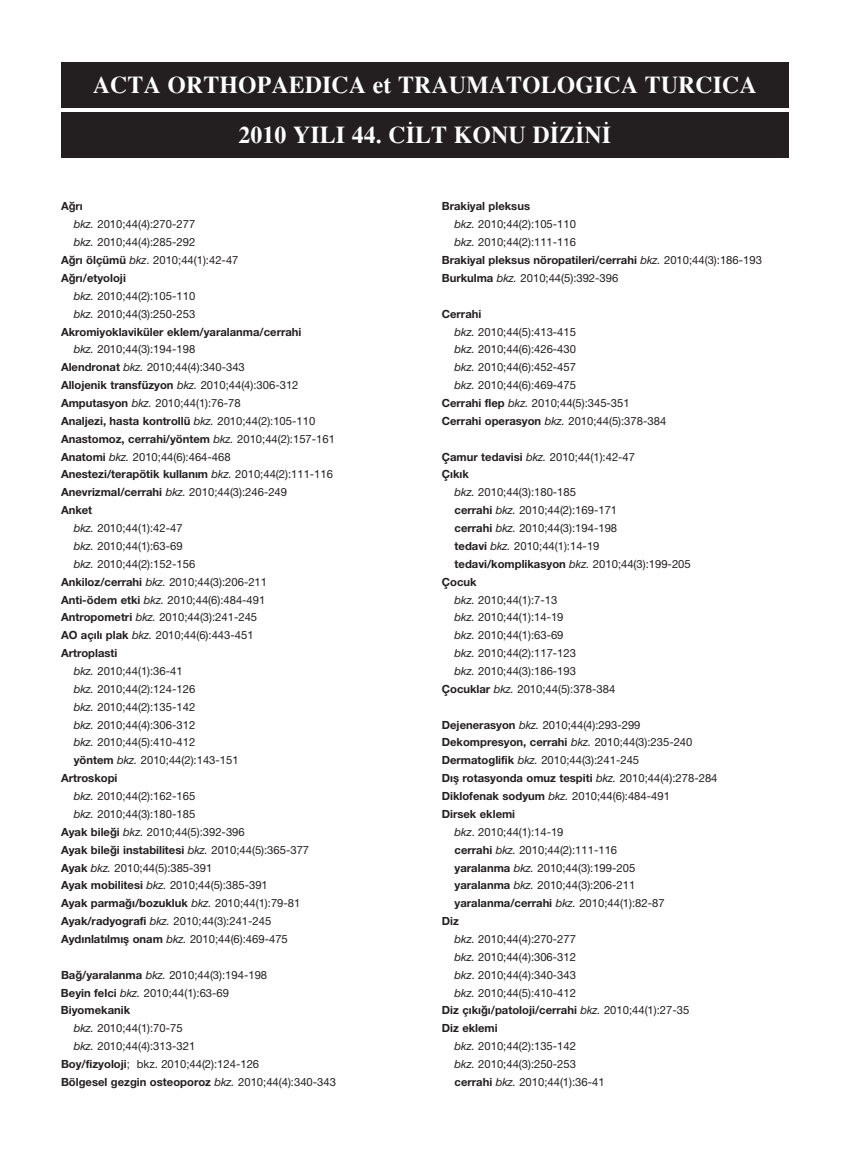
<style>
.page{position:relative;width:851px;height:1149px;background:#fff}
.page>*{position:absolute;margin:0;border:0;box-sizing:border-box;transform-origin:0 0}
.t1{font:700 24px/49.8px "Times";color:#fff;text-align:center}
.t2{font:11.25px/17.9px "Helvetica T";color:#231f20}
.t3{font:11.25px/17.9px "Helvetica T Bold";color:#231f20}
.s1{font-family:"Helvetica T Italic"}
.s2{font-family:"Helvetica T Bold"}
.s3{font-family:"Helvetica T"}
</style>
<div class="page">
<div style="left:61px;top:62px;width:727px;height:46px;background:#231f20"></div>
<div style="left:61px;top:112px;width:727px;height:46px;background:#231f20"></div>
<h1 class="t1" style="left:93px;top:63px;width:665px">ACTA ORTHOPAEDICA et TRAUMATOLOGICA TURCICA<br>2010 YILI 44. C‹LT KONU D‹Z‹N‹</h1>
<p class="t3" style="left:61px;top:198px;width:23px">A¤r›</p>
<p class="t2" style="left:74px;top:216px;width:123px"><span class="s1">bkz.</span> 2010;44(4):270-277</p>
<p class="t2" style="left:74px;top:234px;width:123px"><span class="s1">bkz.</span> 2010;44(4):285-292</p>
<p class="t2" style="left:61px;top:252px;width:179px"><span class="s2">A¤r› ölçümü</span> <span class="s1">bkz</span>. 2010;44(1):42-47</p>
<p class="t3" style="left:61px;top:270px;width:66px">A¤r›/etyoloji</p>
<p class="t2" style="left:74px;top:288px;width:123px"><span class="s1">bkz.</span> 2010;44(2):105-110 <span class="s1">bkz.</span> 2010;44(3):250-253</p>
<p class="t3" style="left:61px;top:323px;width:242px">Akromiyoklaviküler eklem/yaralanma/cerrahi</p>
<p class="t2" style="left:61px;top:341px;width:185px;text-indent:13px"><span class="s1">bkz.</span> 2010;44(3):194-198<br><span class="s2">Alendronat</span> <span class="s1">bkz.</span> 2010;44(4):340-343</p>
<p class="t3" style="left:61px;top:377px;width:239px">Allojenik transfüzyon <span class="s1">bkz.</span> <span class="s3">2010;44(4):306-312</span></p>
<p class="t2" style="left:61px;top:395px;width:181px"><span class="s2">Amputasyon</span> <span class="s1">bkz.</span> 2010;44(1):76-78</p>
<p class="t3" style="left:61px;top:413px;width:275px">Analjezi, hasta kontrollü <span class="s1">bkz.</span> <span class="s3">2010;44(2):105-110<br></span>Anastomoz, cerrahi/yöntem <span class="s1">bkz.</span> <span class="s3">2010;44(2):157-161</span></p>
<p class="t2" style="left:61px;top:448px;width:171px"><span class="s2">Anatomi</span> <span class="s1">bkz.</span> 2010;44(6):464-468</p>
<p class="t3" style="left:61px;top:466px;width:273px">Anestezi/terapötik kullan›m <span class="s1">bkz.</span> <span class="s3">2010;44(2):111-116<br></span>Anevrizmal/cerrahi <span class="s1">bkz.</span> <span class="s3">2010;44(3):246-249<br></span>Anket</p>
<p class="t2" style="left:74px;top:520px;width:110px"><span class="s1">bkz.</span> 2010;44(1):42-47</p>
<p class="t2" style="left:74px;top:538px;width:110px"><span class="s1">bkz.</span> 2010;44(1):63-69</p>
<p class="t2" style="left:74px;top:556px;width:123px"><span class="s1">bkz.</span> 2010;44(2):152-156</p>
<p class="t2" style="left:61px;top:573px;width:208px"><span class="s2">Ankiloz/cerrahi</span> <span class="s1">bkz.</span> 2010;44(3):206-211</p>
<p class="t2" style="left:61px;top:591px;width:206px"><span class="s2">Anti-ödem etki</span> <span class="s1">bkz.</span> 2010;44(6):484-491</p>
<p class="t2" style="left:61px;top:609px;width:198px"><span class="s2">Antropometri</span> <span class="s1">bkz.</span> 2010;44(3):241-245</p>
<p class="t2" style="left:61px;top:627px;width:194px"><span class="s2">AO aç›l› plak</span> <span class="s1">bkz.</span> 2010;44(6):443-451</p>
<p class="t3" style="left:61px;top:645px;width:58px">Artroplasti</p>
<p class="t2" style="left:74px;top:663px;width:166px"><span class="s1">bkz.</span> 2010;44(1):36-41<br><span class="s1">bkz.</span> 2010;44(2):124-126<br><span class="s1">bkz.</span> 2010;44(2):135-142<br><span class="s1">bkz.</span> 2010;44(4):306-312<br><span class="s1">bkz.</span> 2010;44(5):410-412<br><span class="s2">yöntem</span> <span class="s1">bkz.</span> 2010;44(2):143-151</p>
<p class="t3" style="left:61px;top:770px;width:58px">Artroskopi</p>
<p class="t2" style="left:74px;top:788px;width:123px"><span class="s1">bkz.</span> 2010;44(2):162-165</p>
<p class="t2" style="left:74px;top:805px;width:123px"><span class="s1">bkz.</span> 2010;44(3):180-185</p>
<p class="t2" style="left:61px;top:823px;width:185px"><span class="s2">Ayak bile¤i</span> <span class="s1">bkz.</span> 2010;44(5):392-396</p>
<p class="t3" style="left:61px;top:841px;width:250px">Ayak bile¤i instabilitesi <span class="s1">bkz.</span> <span class="s3">2010;44(5):365-377</span></p>
<p class="t2" style="left:61px;top:859px;width:208px"><span class="s2">Ayak</span> <span class="s1">bkz.</span> 2010;44(5):385-391<br><span class="s2">Ayak mobilitesi</span> <span class="s1">bkz.</span> 2010;44(5):385-391</p>
<p class="t3" style="left:61px;top:895px;width:241px">Ayak parma¤›/bozukluk <span class="s1">bkz.</span> <span class="s3">2010;44(1):79-81</span></p>
<p class="t2" style="left:61px;top:913px;width:212px"><span class="s2">Ayak/radyografi</span> <span class="s1">bkz.</span> 2010;44(3):241-245</p>
<p class="t3" style="left:61px;top:930px;width:228px">Ayd›nlat›lm›fl onam <span class="s1">bkz.</span> <span class="s3">2010;44(6):469-475</span></p>
<p class="t2" style="left:61px;top:966px;width:208px"><span class="s2">Ba¤/yaralanma</span> <span class="s1">bkz.</span> 2010;44(3):194-198<br><span class="s2">Beyin felci</span> <span class="s1">bkz.</span> 2010;44(1):63-69</p>
<p class="t3" style="left:61px;top:1002px;width:71px">Biyomekanik</p>
<p class="t2" style="left:74px;top:1020px;width:110px"><span class="s1">bkz.</span> 2010;44(1):70-75</p>
<p class="t2" style="left:74px;top:1038px;width:123px"><span class="s1">bkz.</span> 2010;44(4):313-321</p>
<p class="t2" style="left:61px;top:1055px;width:200px"><span class="s2">Boy/fizyoloji</span>; bkz. 2010;44(2):124-126</p>
<p class="t3" style="left:61px;top:1073px;width:276px">Bölgesel gezgin osteoporoz <span class="s1">bkz.</span> <span class="s3">2010;44(4):340-343</span></p>
<p class="t3" style="left:442px;top:198px;width:90px">Brakiyal pleksus</p>
<p class="t2" style="left:454px;top:216px;width:123px"><span class="s1">bkz.</span> 2010;44(2):105-110 <span class="s1">bkz.</span> 2010;44(2):111-116</p>
<p class="t3" style="left:442px;top:252px;width:321px">Brakiyal pleksus nöropatileri/cerrahi <span class="s1">bkz.</span> <span class="s3">2010;44(3):186-193</span></p>
<p class="t2" style="left:442px;top:270px;width:178px"><span class="s2">Burkulma</span> <span class="s1">bkz.</span> 2010;44(5):392-396</p>
<p class="t3" style="left:442px;top:306px;width:41px">Cerrahi</p>
<p class="t2" style="left:454px;top:323px;width:123px"><span class="s1">bkz.</span> 2010;44(5):413-415</p>
<p class="t2" style="left:454px;top:341px;width:123px"><span class="s1">bkz.</span> 2010;44(6):426-430</p>
<p class="t2" style="left:454px;top:359px;width:123px"><span class="s1">bkz.</span> 2010;44(6):452-457</p>
<p class="t2" style="left:454px;top:377px;width:123px"><span class="s1">bkz.</span> 2010;44(6):469-475</p>
<p class="t2" style="left:442px;top:395px;width:189px"><span class="s2">Cerrahi flep</span> <span class="s1">bkz.</span> 2010;44(5):345-351</p>
<p class="t2" style="left:442px;top:413px;width:226px"><span class="s2">Cerrahi operasyon</span> <span class="s1">bkz.</span> 2010;44(5):378-384</p>
<p class="t2" style="left:442px;top:448px;width:195px"><span class="s2">Çamur tedavisi</span> <span class="s1">bkz.</span> 2010;44(1):42-47</p>
<p class="t3" style="left:442px;top:466px;width:29px">Ç›k›k</p>
<p class="t2" style="left:454px;top:484px;width:164px"><span class="s1">bkz.</span> 2010;44(3):180-185<br><span class="s2">cerrahi</span> <span class="s1">bkz.</span> 2010;44(2):169-171 <span class="s2">cerrahi</span> <span class="s1">bkz.</span> 2010;44(3):194-198 <span class="s2">tedavi</span> <span class="s1">bkz.</span> 2010;44(1):14-19</p>
<p class="t3" style="left:442px;top:555px;width:250px;text-indent:13px">tedavi/komplikasyon <span class="s1">bkz.</span> <span class="s3">2010;44(3):199-205<br></span>Çocuk</p>
<p class="t2" style="left:454px;top:591px;width:104px"><span class="s1">bkz.</span> 2010;44(1):7-13</p>
<p class="t2" style="left:454px;top:609px;width:110px"><span class="s1">bkz.</span> 2010;44(1):14-19</p>
<p class="t2" style="left:454px;top:627px;width:110px"><span class="s1">bkz.</span> 2010;44(1):63-69</p>
<p class="t2" style="left:454px;top:645px;width:123px"><span class="s1">bkz.</span> 2010;44(2):117-123</p>
<p class="t2" style="left:454px;top:663px;width:123px"><span class="s1">bkz.</span> 2010;44(3):186-193</p>
<p class="t2" style="left:442px;top:681px;width:175px"><span class="s2">Çocuklar</span> <span class="s1">bkz.</span> 2010;44(5):378-384</p>
<p class="t2" style="left:442px;top:716px;width:200px"><span class="s2">Dejenerasyon</span> <span class="s1">bkz.</span> 2010;44(4):293-299</p>
<p class="t3" style="left:442px;top:734px;width:252px">Dekompresyon, cerrahi <span class="s1">bkz.</span> <span class="s3">2010;44(3):235-240</span></p>
<p class="t2" style="left:442px;top:752px;width:199px"><span class="s2">Dermatoglifik</span> <span class="s1">bkz.</span> 2010;44(3):241-245</p>
<p class="t3" style="left:442px;top:770px;width:277px">D›fl rotasyonda omuz tespiti <span class="s1">bkz.</span> <span class="s3">2010;44(4):278-284</span></p>
<p class="t2" style="left:442px;top:788px;width:230px"><span class="s2">Diklofenak sodyum</span> <span class="s1">bkz.</span> 2010;44(6):484-491</p>
<p class="t3" style="left:442px;top:805px;width:75px">Dirsek eklemi</p>
<p class="t2" style="left:454px;top:823px;width:182px"><span class="s1">bkz</span>. 2010;44(1):14-19<br><span class="s2">cerrahi</span> <span class="s1">bkz.</span> 2010;44(2):111-116 <span class="s2">yaralanma</span> <span class="s1">bkz.</span> 2010;44(3):199-205 <span class="s2">yaralanma</span> <span class="s1">bkz.</span> 2010;44(3):206-211</p>
<p class="t3" style="left:442px;top:895px;width:224px;text-indent:13px">yaralanma/cerrahi <span class="s1">bkz.</span> <span class="s3">2010;44(1):82-87<br></span>Diz</p>
<p class="t2" style="left:454px;top:930px;width:123px;text-align:justify"><span class="s1">bkz.</span> 2010;44(4):270-277 <span class="s1">bkz.</span> 2010;44(4):306-312 <span class="s1">bkz</span>. 2010;44(4):340-343 <span class="s1">bkz.</span> 2010;44(5):410-412</p>
<p class="t3" style="left:442px;top:1002px;width:249px">Diz ç›k›¤›/patoloji/cerrahi <span class="s1">bkz.</span> <span class="s3">2010;44(1):27-35<br></span>Diz eklemi</p>
<p class="t2" style="left:454px;top:1038px;width:151px"><span class="s1">bkz.</span> 2010;44(2):135-142<br><span class="s1">bkz.</span> 2010;44(3):250-253 <span class="s2">cerrahi</span> <span class="s1">bkz.</span> 2010;44(1):36-41</p>
</div>
